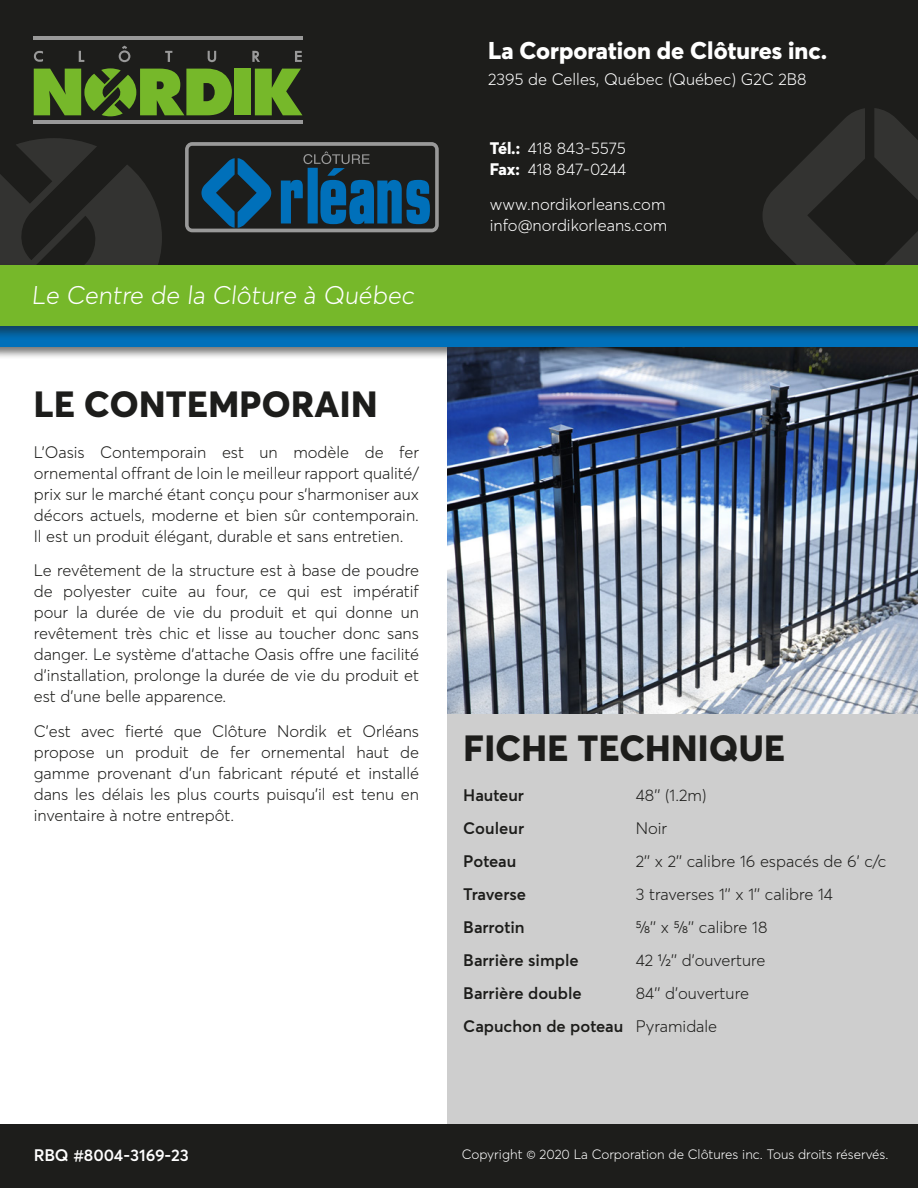
<style>
.page{position:relative;width:918px;height:1188px;background:#fff}
.page>*{position:absolute;margin:0;border:0;box-sizing:border-box;transform-origin:0 0}
.Intertitre{font:800 36px "Averta";letter-spacing:.01em;color:#1d1d1b}
.t1{font:300 25.35px "Averta";color:#fff}
.Texte_Courant{font:800 24px "Averta";color:#fff}
.Texte_Courant-2{font:300 16.5px/21px "Averta";color:#1d1d1b;text-align:justify}
.Fiche_Technique{font:300 16.5px "Averta";color:#1d1d1b}
.Texte_Courant-3{font:300 16.5px/21px "Averta";color:#fff}
.Fiche_Technique-2{font:600 16.5px "Averta";color:#1d1d1b}
.Texte_Courant-4{font:600 16.5px "Averta";letter-spacing:-.005em;color:#fff}
.Texte_Courant-5{font:300 13.5px "Averta";color:#fff}
.s1{font-weight:800}
.s2{font-weight:300}
</style>
<div class="page">
<div style="left:447px;top:711px;width:471px;height:462px;background:#cecece"></div>
<div style="left:0;top:1124px;width:918px;height:64px;background:#1d1d1b"></div>
<div style="left:0;top:0;width:918px;height:268px;background:#1d1d1b"></div>
<hr style="left:34px;top:36px;width:269px;height:3px;background:#999">
<hr style="left:34px;top:120px;width:269px;height:4px;background:#999">
<div style="left:234px;top:69px;width:17px;height:46px;background:#76b82a"></div>
<svg style="left:255px;top:69px;width:47px;height:46px"></svg>
<svg style="left:34px;top:68px;width:198px;height:48px"></svg>
<svg style="left:79px;top:51px;width:5px;height:11px"></svg>
<svg style="left:165px;top:51px;width:7px;height:11px"></svg>
<svg style="left:208px;top:51px;width:8px;height:11px"></svg>
<svg style="left:252px;top:51px;width:8px;height:11px"></svg>
<svg style="left:295px;top:51px;width:7px;height:11px"></svg>
<svg style="left:119px;top:46px;width:11px;height:16px"></svg>
<svg style="left:34px;top:51px;width:9px;height:11px"></svg>
<svg style="left:185px;top:142px;width:254px;height:90px"></svg>
<svg style="left:763px;top:108px;width:155px;height:155px"></svg>
<svg style="left:0;top:138px;width:162px;height:125px"></svg>
<img style="left:447px;top:359px;width:471px;height:355px">
<div style="left:0;top:274px;width:918px;height:85px;background:#1d1d1b;opacity:.61"></div>
<div style="left:0;top:278px;width:918px;height:69px;background:#0070ba"></div>
<div style="left:0;top:263px;width:918px;height:77px;background:#1d1d1b;opacity:.55"></div>
<div style="left:0;top:266px;width:918px;height:60px;background:#76b82a"></div>
<p class="Texte_Courant" style="left:488px;top:35px;width:341px">La Corporation de Clôtures inc.</p>
<p class="Texte_Courant-3" style="left:488px;top:69px;width:320px">2395 de Celles, Québec (Québec) G2C 2B8</p>
<h2 class="t1" style="left:31px;top:279px;width:387px">Le Centre de la Clôture à Québec</h2>
<p class="Texte_Courant-3" style="left:490px;top:138px;width:138px"><span class="s1">Tél.:</span> 418 843-5575<br><span class="s1">Fax:</span> 418 847-0244</p>
<p class="Texte_Courant-3" style="left:490px;top:194px;width:179px">www.nordikorleans.com info@nordikorleans.com</p>
<p class="Intertitre" style="left:34px;top:381px;width:345px">LE CONTEMPORAIN</p>
<p class="Texte_Courant-2" style="left:34px;top:441px;width:387px;text-align:left">L’Oasis Contemporain est un modèle de fer ornemental offrant de loin le meilleur rapport qualité/ prix sur le marché étant conçu pour s’harmoniser aux décors actuels, moderne et bien sûr contemporain.<br>Il est un produit élégant, durable et sans entretien.</p>
<p class="Texte_Courant-2" style="left:34px;top:560px;width:387px">Le revêtement de la structure est à base de poudre de polyester cuite au four, ce qui est impératif pour la durée de vie du produit et qui donne un revêtement très chic et lisse au toucher donc sans danger. Le système d’attache Oasis offre une facilité d’installation, prolonge la durée de vie du produit et est d’une belle apparence.</p>
<p class="Texte_Courant-2" style="left:34px;top:720px;width:387px">C’est avec fierté que Clôture Nordik et Orléans propose un produit de fer ornemental haut de gamme provenant d’un fabricant réputé et installé dans les délais les plus courts puisqu’il est tenu en inventaire à notre entrepôt.</p>
<p class="Intertitre" style="left:463px;top:725px;width:323px">FICHE TECHNIQUE</p>
<p class="Fiche_Technique-2" style="left:463px;top:785px;width:62px">Hauteur</p>
<p class="Fiche_Technique" style="left:636px;top:785px;width:72px">48’’ (1.2m)</p>
<p class="Fiche_Technique-2" style="left:463px;top:818px;width:62px">Couleur</p>
<p class="Fiche_Technique" style="left:636px;top:818px;width:33px">Noir</p>
<p class="Fiche_Technique-2" style="left:463px;top:851px;width:54px">Poteau</p>
<p class="Fiche_Technique" style="left:636px;top:851px;width:252px">2’’ x 2’’ calibre 16 espacés de 6’ c/c</p>
<p class="Fiche_Technique-2" style="left:463px;top:884px;width:64px">Traverse</p>
<p class="Fiche_Technique" style="left:636px;top:884px;width:199px">3 traverses 1’’ x 1’’ calibre 14</p>
<p class="Fiche_Technique-2" style="left:463px;top:917px;width:63px">Barrotin</p>
<p class="Fiche_Technique" style="left:636px;top:917px;width:133px">5/8’’ x 5/8’’ calibre 18</p>
<p class="Fiche_Technique-2" style="left:463px;top:950px;width:117px">Barrière simple</p>
<p class="Fiche_Technique" style="left:636px;top:950px;width:131px">42 1/2’’ d’ouverture</p>
<p class="Fiche_Technique-2" style="left:463px;top:983px;width:120px">Barrière double</p>
<p class="Fiche_Technique" style="left:636px;top:983px;width:115px">84’’ d’ouverture</p>
<p class="Fiche_Technique-2" style="left:463px;top:1016px;width:255px">Capuchon de poteau <span class="s2">Pyramidale</span></p>
<p class="Texte_Courant-4" style="left:34px;top:1144px;width:157px">RBQ #8004-3169-23</p>
<p class="Texte_Courant-5" style="left:462px;top:1146px;width:428px">Copyright © 2020 La Corporation de Clôtures inc. Tous droits réservés.</p>
</div>
